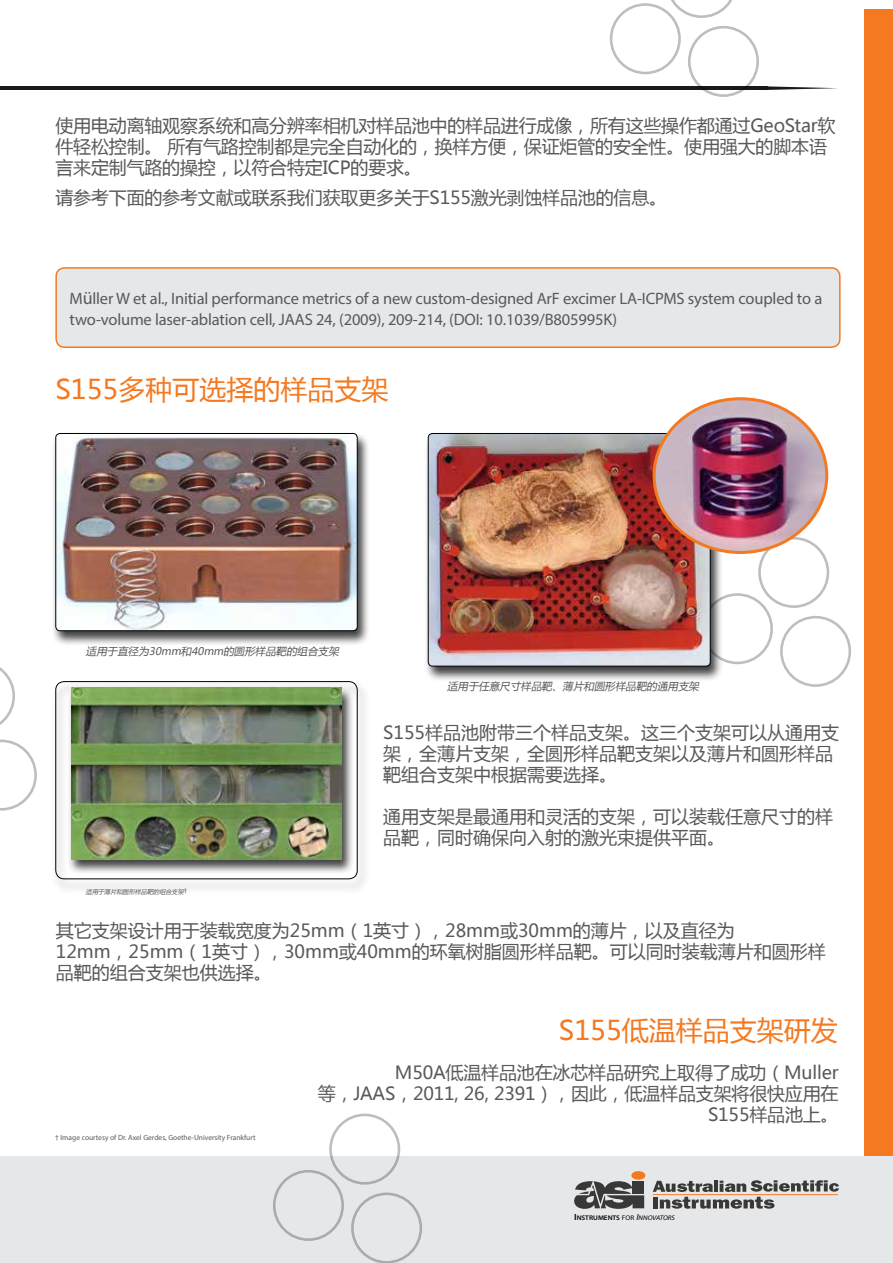
<style>
.page{position:relative;width:893px;height:1263px;background:#fff}
.page>*{position:absolute;margin:0;border:0;box-sizing:border-box;transform-origin:0 0}
.t1{font:27px "Microsoft Ya Hei";color:#f47920}
.t2{font:18px/21px "Microsoft Ya Hei";letter-spacing:-.01em;color:#58595b}
.t3{font:16.5px/21px "Myriad Pro";letter-spacing:-.01em;color:#58595b}
.t4{font:italic 10.5px "Microsoft Ya Hei";color:#58595b}
.t5{font:7.5px "Myriad Pro";color:#58595b}
.t6{font:600 6.75px "Myriad Pro";color:#000;scale:1.07 1}
.t7{font:italic 6.15px "Microsoft Ya Hei";color:#58595b}
.s1{font-size:18px}
.s2{font-family:"Myriad Pro";font-style:normal;font-size:7.05px}
.s3{font-size:9px}
.s4{font-weight:400}
.s5{font-weight:400;font-style:italic;font-size:9px}
.s6{font-weight:400;font-style:italic}
</style>
<div class="page">
<div style="left:865px;top:9px;width:28px;height:1254px;background:#f47920"></div>
<div style="left:0;top:1157px;width:893px;height:106px;background:#e6e7e8"></div>
<svg style="left:574px;top:1181px;width:70px;height:28px"></svg>
<div style="left:631px;top:1171px;width:14px;height:9px;background:#f47920;border-radius:50%"></div>
<svg style="left:653px;top:1180px;width:186px;height:29px"></svg>
<hr style="left:653px;top:1194px;width:185px;height:1px;background:#f47920">
<hr style="left:0;top:86px;width:767px;height:4px;background:#19181c">
<svg style="left:767px;top:86px;width:70px;height:4px"></svg>
<div style="left:702px;top:593px;width:71px;height:71px;border:3px solid #bcbec0;border-radius:50%"></div>
<div style="left:758px;top:537px;width:71px;height:71px;border:3px solid #bcbec0;border-radius:50%"></div>
<div style="left:780px;top:616px;width:71px;height:71px;border:3px solid #bcbec0;border-radius:50%"></div>
<div style="left:610px;top:3px;width:71px;height:71px;border:3px solid #bcbec0;border-radius:50%"></div>
<svg style="left:666px;top:0;width:67px;height:18px"></svg>
<div style="left:688px;top:26px;width:71px;height:71px;border:3px solid #bcbec0;border-radius:50%"></div>
<svg style="left:0;top:667px;width:15px;height:58px"></svg>
<svg style="left:0;top:739px;width:37px;height:72px"></svg>
<div style="left:56px;top:268px;width:784px;height:79px;background:#e6e7e8;border-radius:9px"></div>
<div style="left:55px;top:267px;width:786px;height:81px;border:2px solid #f47920;border-radius:9px"></div>
<div style="left:51px;top:680px;width:319px;height:215px;background:#000;opacity:.75"></div>
<img style="left:71px;top:688px;width:271px;height:172px">
<div style="left:55px;top:681px;width:303px;height:198px;border:1px solid #000;border-radius:9px"></div>
<div style="left:424px;top:432px;width:299px;height:250px;background:#000;opacity:.75"></div>
<img style="left:428px;top:433px;width:282px;height:233px">
<div style="left:428px;top:433px;width:283px;height:233px;border:1px solid #000;border-radius:4px"></div>
<div style="left:273px;top:1170px;width:71px;height:71px;border:3px solid #bcbec0;border-radius:50%"></div>
<div style="left:329px;top:1113px;width:71px;height:71px;border:3px solid #bcbec0;border-radius:50%"></div>
<div style="left:351px;top:1192px;width:71px;height:71px;border:3px solid #bcbec0;border-radius:50%"></div>
<div style="left:51px;top:432px;width:319px;height:215px;background:#000;opacity:.75"></div>
<img style="left:56px;top:433px;width:301px;height:198px">
<div style="left:55px;top:433px;width:303px;height:198px;border:1px solid #000;border-radius:4px"></div>
<img style="left:654px;top:399px;width:173px;height:153px">
<p class="t2" style="left:55px;top:115px;width:782px">使用电动离轴观察系统和高分辨率相机对样品池中的样品进行成像，所有这些操作都通过GeoStar软件轻松控制。 所有气路控制都是完全自动化的，换样方便，保证炬管的安全性。使用强大的脚本语言来定制气路的操控，以符合特定ICP的要求。</p>
<p class="t2" style="left:55px;top:186px;width:613px">请参考下面的参考文献或联系我们获取更多关于S155激光剥蚀样品池的信息。</p>
<p class="t3" style="left:70px;top:287px;width:754px">M<span class="s1">ü</span>ller W et al., Initial performance metrics of a new custom-designed ArF excimer LA-ICPMS system coupled to a two-volume laser-ablation cell, JAAS 24, (2009), 209-214, (DOI: 10.1039/B805995K)</p>
<h1 class="t1" style="left:55px;top:371px;width:335px">S155多种可选择的样品支架</h1>
<p class="t4" style="left:86px;top:644px;width:257px">适用于直径为30mm和40mm的圆形样品靶的组合支架</p>
<p class="t7" style="left:86px;top:887px;width:103px">适用于薄片和圆形样品靶的组合支架<span class="s2">†</span></p>
<p class="t4" style="left:447px;top:679px;width:256px">适用于任意尺寸样品靶、薄片和圆形样品靶的通用支架</p>
<p class="t2" style="left:383px;top:721px;width:458px">S155样品池附带三个样品支架。这三个支架可以从通用支架，全薄片支架，全圆形样品靶支架以及薄片和圆形样品靶组合支架中根据需要选择。</p>
<p class="t2" style="left:383px;top:805px;width:451px">通用支架是最通用和灵活的支架，可以装载任意尺寸的样品靶，同时确保向入射的激光束提供平面。</p>
<p class="t2" style="left:56px;top:919px;width:771px">其它支架设计用于装载宽度为25mm（1英寸），28mm或30mm的薄片，以及直径为<br>12mm，25mm（1英寸），30mm或40mm的环氧树脂圆形样品靶。可以同时装载薄片和圆形样品靶的组合支架也供选择。</p>
<p class="t5" style="left:55px;top:1132px;width:202px">† Image courtesy of Dr. Axel Gerdes, Goethe-University Frankfurt</p>
<h1 class="t1" style="left:559px;top:1012px;width:281px">S155低温样品支架研发</h1>
<p class="t2" style="left:318px;top:1061px;width:522px;text-align:right">M50A低温样品池在冰芯样品研究上取得了成功（Muller<br>等，JAAS，2011, 26, 2391），因此，低温样品支架将很快应用在<br>S155样品池上。</p>
<p class="t6" style="left:574px;top:1213px;width:96px"><span class="s3">I</span>NSTRUMENTS <span class="s4">FOR</span> <span class="s5">I</span><span class="s6">NNOVATORS</span></p>
</div>
